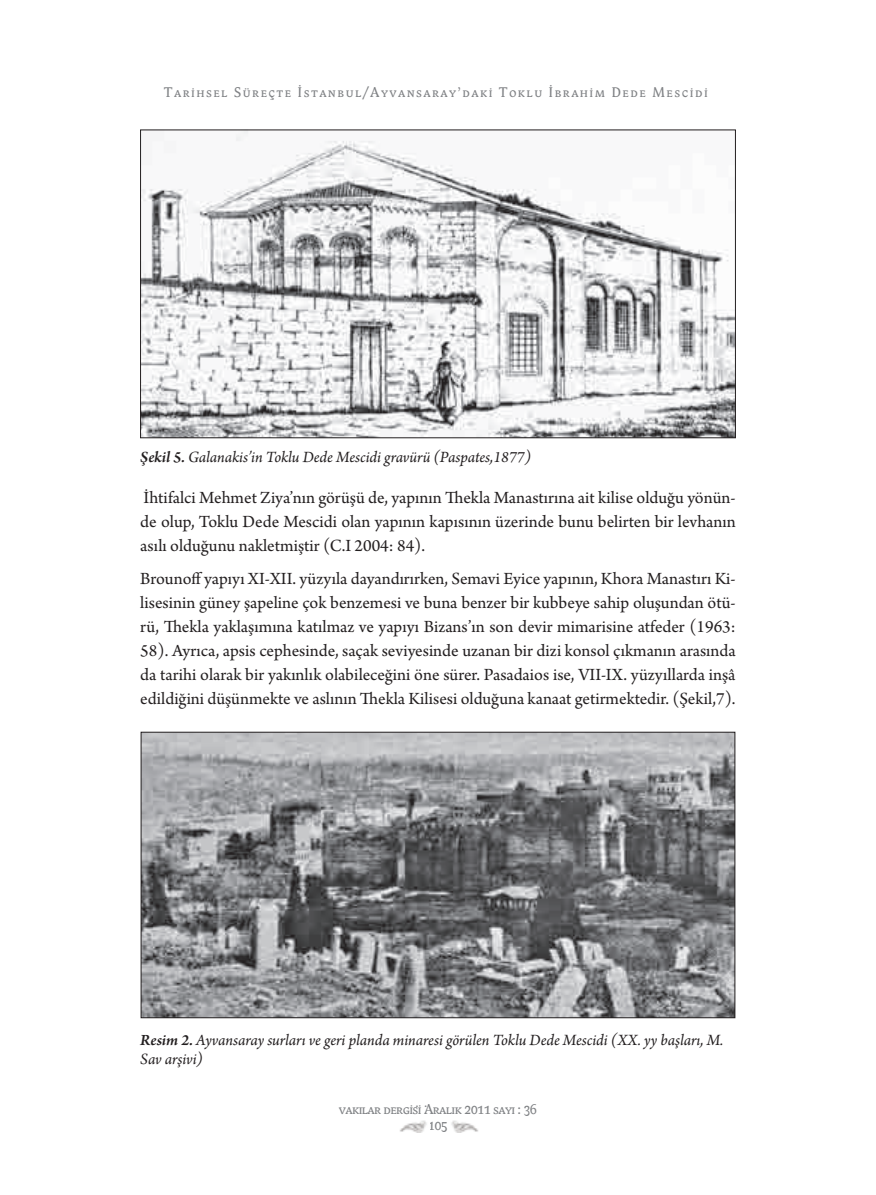
<style>
.page{position:relative;width:876px;height:1195px;background:#fff}
.page>*{position:absolute;margin:0;border:0;box-sizing:border-box;transform-origin:0 0}
.t1{font:18px/24px "Arno Pro";color:#231f20;text-align:justify}
.t2{font:italic 16.5px/19.5px "Arno Pro";letter-spacing:-.005em;color:#231f20}
.t3{font:13.5px "Biblon SCOT";letter-spacing:.15em;color:#808285}
.t4{font:13.5px "Biblon SCOT";color:#808285}
.t5{font:12px "Biblon SCOT";color:#808285}
.s1{font-weight:600}
</style>
<div class="page">
<img style="left:451px;top:1120px;width:27px;height:12px">
<img style="left:400px;top:1120px;width:27px;height:12px">
<img style="left:142px;top:132px;width:592px;height:304px">
<img style="left:143px;top:734px;width:590px;height:282px">
<div style="left:141px;top:732px;width:594px;height:286px;border:1px solid #231f20"></div>
<p class="t3" style="left:164px;top:85px;width:545px">Tarihsel Süreçte İstanbul/Ayvansaray’daki Toklu İbrahim Dede Mescidi</p>
<p class="t2" style="left:140px;top:448px;width:392px"><span class="s1">Şekil 5.</span> Galanakis’in Toklu Dede Mescidi gravürü (Paspates,1877)</p>
<p class="t1" style="left:140px;top:487px;width:597px">İhtifalci Mehmet Ziya’nın görüşü de, yapının Thekla Manastırına ait kilise olduğu yönün&shy;de olup, Toklu Dede Mescidi olan yapının kapısının üzerinde bunu belirten bir levhanın asılı olduğunu nakletmiştir (C.I 2004: 84).</p>
<p class="t1" style="left:140px;top:568px;width:597px">Brounoff yapıyı XI-XII. yüzyıla dayandırırken, Semavi Eyice yapının, Khora Manastırı Ki&shy;lisesinin güney şapeline çok benzemesi ve buna benzer bir kubbeye sahip oluşundan ötü&shy;rü, Thekla yaklaşımına katılmaz ve yapıyı Bizans’ın son devir mimarisine atfeder (1963:<br>58). Ayrıca, apsis cephesinde, saçak seviyesinde uzanan bir dizi konsol çıkmanın arasında da tarihi olarak bir yakınlık olabileceğini öne sürer. Pasadaios ise, VII-IX. yüzyıllarda inşâ edildiğini düşünmekte ve aslının Thekla Kilisesi olduğuna kanaat getirmektedir. (Şekil,7).</p>
<p class="t2" style="left:140px;top:1031px;width:584px"><span class="s1">Resim 2.</span> Ayvansaray surları ve geri planda minaresi görülen Toklu Dede Mescidi (XX. yy başları, M.<br>Sav arşivi)</p>
<p class="t4" style="left:339px;top:1102px;width:199px">vakılar dergisi Aralık 2011 sayı : 36</p>
<p class="t5" style="left:416px;top:1096px;width:13px">. .</p>
<p class="t3" style="left:428px;top:1117px;width:21px">105</p>
</div>
